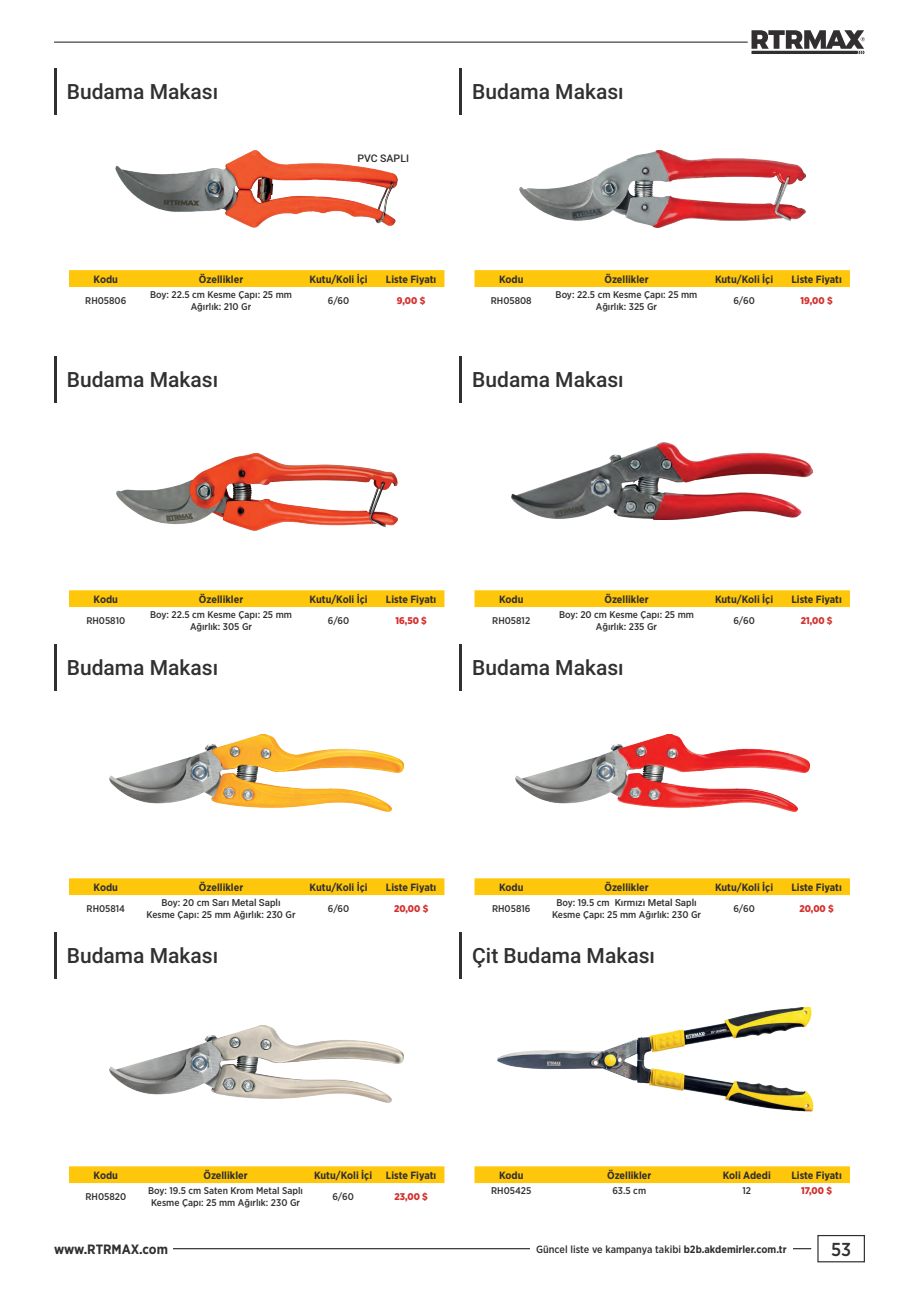
<style>
.page{position:relative;width:919px;height:1289px;background:#fff}
.page>*{position:absolute;margin:0;border:0;box-sizing:border-box;transform-origin:0 0}
.t1{font:500 21px "Roboto";color:#312f30}
.t2{font:500 18.75px "Gotham Narrow";color:#312f30}
.t3{font:700 13.5px "Gotham Narrow";letter-spacing:-.005em;color:#312f30}
.t4{font:700 10.5px "Gotham Narrow";color:#312f30}
.t5{font:500 10.5px "Gotham Narrow";color:#312f30}
.t6{font:500 10.5px "Roboto";color:#312f30}
.t7{font:500 9.75px/11.7px "Gotham Narrow";color:#312f30;text-align:center}
.t8{font:500 9.75px "Roboto";color:#312f30}
.t9{font:900 9.75px "Gotham Narrow";color:#d3312e}
.s1{font-family:"Gotham Narrow"}
.s2{font-weight:700}
</style>
<div class="page">
<div style="left:817px;top:1234px;width:47px;height:28px;background:#fff;border:1px solid #312f30"></div>
<hr style="left:149px;top:1247px;width:662px;height:2px;background:#312f30">
<div style="left:54px;top:1242px;width:119px;height:12px;background:#fff"></div>
<hr style="left:54px;top:42px;width:693px;height:1px;background:#3e3e3f">
<svg style="left:751px;top:30px;width:113px;height:24px"></svg>
<div style="left:530px;top:1244px;width:262px;height:8px;background:#fff"></div>
<hr style="left:54px;top:356px;width:2px;height:46px;background:#312f30">
<div style="left:69px;top:590px;width:375px;height:17px;background:#fec70c"></div>
<img style="left:116px;top:453px;width:281px;height:77px">
<hr style="left:54px;top:68px;width:2px;height:46px;background:#312f30">
<div style="left:69px;top:270px;width:375px;height:17px;background:#fec70c"></div>
<img style="left:116px;top:150px;width:282px;height:77px">
<img style="left:497px;top:1007px;width:316px;height:105px">
<hr style="left:459px;top:932px;width:2px;height:46px;background:#312f30">
<svg style="left:474px;top:1166px;width:375px;height:18px"></svg>
<hr style="left:459px;top:68px;width:2px;height:46px;background:#312f30">
<div style="left:474px;top:270px;width:375px;height:17px;background:#fec70c"></div>
<img style="left:519px;top:151px;width:286px;height:76px">
<hr style="left:459px;top:356px;width:2px;height:46px;background:#312f30">
<svg style="left:474px;top:590px;width:375px;height:18px"></svg>
<img style="left:511px;top:442px;width:301px;height:77px">
<hr style="left:459px;top:644px;width:2px;height:46px;background:#312f30">
<svg style="left:474px;top:878px;width:375px;height:18px"></svg>
<img style="left:515px;top:734px;width:294px;height:77px">
<hr style="left:54px;top:932px;width:2px;height:46px;background:#312f30">
<svg style="left:69px;top:1166px;width:375px;height:18px"></svg>
<img style="left:110px;top:1025px;width:293px;height:77px">
<hr style="left:54px;top:644px;width:2px;height:46px;background:#312f30">
<svg style="left:69px;top:878px;width:375px;height:18px"></svg>
<img style="left:110px;top:734px;width:293px;height:77px">
<h1 class="t1" style="left:67px;top:77px;width:153px">Budama Makası</h1>
<p class="t6" style="left:357px;top:151px;width:53px">PVC SAPLI</p>
<h1 class="t1" style="left:472px;top:77px;width:153px">Budama Makası</h1>
<p class="t4" style="left:94px;top:272px;width:26px">Kodu</p>
<p class="t4" style="left:199px;top:272px;width:46px">Özellikler</p>
<p class="t4" style="left:309px;top:272px;width:60px">Kutu/Koli İçi</p>
<p class="t4" style="left:386px;top:272px;width:52px">Liste Fiyatı</p>
<p class="t7" style="left:85px;top:295px;width:43px">RH05806</p>
<p class="t7" style="left:150px;top:289px;width:143px">Boy: 22.5 cm Kesme Çapı: 25 mm<br>Ağırlık: 210 Gr</p>
<p class="t7" style="left:328px;top:295px;width:23px">6/60</p>
<p class="t9" style="left:397px;top:294px;width:30px">9,00 $</p>
<h1 class="t1" style="left:67px;top:365px;width:153px">Budama Makası</h1>
<p class="t4" style="left:499px;top:272px;width:26px">Kodu</p>
<p class="t4" style="left:604px;top:272px;width:46px">Özellikler</p>
<p class="t4" style="left:715px;top:272px;width:60px">Kutu/Koli İçi</p>
<p class="t4" style="left:791px;top:272px;width:52px">Liste Fiyatı</p>
<p class="t7" style="left:491px;top:295px;width:42px">RH05808</p>
<p class="t7" style="left:555px;top:289px;width:143px">Boy: 22.5 cm Kesme Çapı: 25 mm<br>Ağırlık: 325 Gr</p>
<p class="t7" style="left:733px;top:295px;width:23px">6/60</p>
<p class="t9" style="left:800px;top:294px;width:34px">19,00 $</p>
<h1 class="t1" style="left:472px;top:365px;width:153px">Budama Makası</h1>
<p class="t4" style="left:94px;top:592px;width:26px">Kodu</p>
<p class="t4" style="left:199px;top:592px;width:46px">Özellikler</p>
<p class="t4" style="left:309px;top:592px;width:60px">Kutu/Koli İçi</p>
<p class="t4" style="left:386px;top:592px;width:52px">Liste Fiyatı</p>
<p class="t7" style="left:86px;top:615px;width:40px">RH05810</p>
<p class="t7" style="left:150px;top:609px;width:143px">Boy: 22.5 cm Kesme Çapı: 25 mm<br>Ağırlık: 305 Gr</p>
<p class="t7" style="left:328px;top:615px;width:23px">6/60</p>
<p class="t9" style="left:395px;top:614px;width:33px">16,50 $</p>
<h1 class="t1" style="left:67px;top:653px;width:153px">Budama Makası</h1>
<p class="t4" style="left:499px;top:592px;width:26px">Kodu</p>
<p class="t4" style="left:604px;top:592px;width:46px">Özellikler</p>
<p class="t4" style="left:715px;top:592px;width:60px">Kutu/Koli İçi</p>
<p class="t4" style="left:791px;top:592px;width:52px">Liste Fiyatı</p>
<p class="t7" style="left:492px;top:615px;width:39px">RH05812</p>
<p class="t7" style="left:559px;top:609px;width:136px">Boy: 20 cm Kesme Çapı: 25 mm<br>Ağırlık: 235 Gr</p>
<p class="t7" style="left:733px;top:615px;width:23px">6/60</p>
<p class="t9" style="left:800px;top:614px;width:33px">21,00 $</p>
<h1 class="t1" style="left:472px;top:653px;width:153px">Budama Makası</h1>
<p class="t4" style="left:94px;top:880px;width:26px">Kodu</p>
<p class="t4" style="left:199px;top:880px;width:46px">Özellikler</p>
<p class="t4" style="left:309px;top:880px;width:60px">Kutu/Koli İçi</p>
<p class="t4" style="left:386px;top:880px;width:52px">Liste Fiyatı</p>
<p class="t7" style="left:87px;top:902px;width:40px">RH05814</p>
<p class="t8" style="left:161px;top:896px;width:121px"><span class="s1">Boy: 20 cm</span> Sarı Metal Saplı</p>
<p class="t7" style="left:146px;top:908px;width:150px">Kesme Çapı: 25 mm Ağırlık: 230 Gr</p>
<p class="t7" style="left:328px;top:902px;width:23px">6/60</p>
<p class="t9" style="left:394px;top:902px;width:36px">20,00 $</p>
<p class="t4" style="left:499px;top:880px;width:26px">Kodu</p>
<p class="t4" style="left:604px;top:880px;width:46px">Özellikler</p>
<p class="t4" style="left:715px;top:880px;width:60px">Kutu/Koli İçi</p>
<p class="t4" style="left:791px;top:880px;width:52px">Liste Fiyatı</p>
<p class="t7" style="left:492px;top:902px;width:40px">RH05816</p>
<p class="t8" style="left:556px;top:896px;width:142px"><span class="s1">Boy: 19.5 cm</span> Kırmızı Metal Saplı</p>
<p class="t7" style="left:552px;top:908px;width:150px">Kesme Çapı: 25 mm Ağırlık: 230 Gr</p>
<p class="t7" style="left:733px;top:902px;width:23px">6/60</p>
<p class="t9" style="left:799px;top:902px;width:36px">20,00 $</p>
<h1 class="t1" style="left:67px;top:940px;width:153px">Budama Makası</h1>
<h1 class="t1" style="left:472px;top:940px;width:184px">Çit Budama Makası</h1>
<p class="t4" style="left:94px;top:1168px;width:26px">Kodu</p>
<p class="t4" style="left:203px;top:1168px;width:46px">Özellikler</p>
<p class="t4" style="left:314px;top:1168px;width:60px">Kutu/Koli İçi</p>
<p class="t4" style="left:386px;top:1168px;width:52px">Liste Fiyatı</p>
<p class="t7" style="left:85px;top:1190px;width:42px">RH05820</p>
<p class="t7" style="left:148px;top:1184px;width:156px">Boy: 19.5 cm Saten Krom Metal Saplı<br>Kesme Çapı: 25 mm Ağırlık: 230 Gr</p>
<p class="t7" style="left:332px;top:1190px;width:23px">6/60</p>
<p class="t9" style="left:394px;top:1190px;width:35px">23,00 $</p>
<p class="t4" style="left:499px;top:1168px;width:26px">Kodu</p>
<p class="t4" style="left:607px;top:1168px;width:46px">Özellikler</p>
<p class="t4" style="left:722px;top:1168px;width:49px">Koli Adedi</p>
<p class="t4" style="left:791px;top:1168px;width:52px">Liste Fiyatı</p>
<p class="t7" style="left:491px;top:1184px;width:42px">RH05425</p>
<p class="t7" style="left:612px;top:1184px;width:35px">63.5 cm</p>
<p class="t7" style="left:742px;top:1184px;width:10px">12</p>
<p class="t9" style="left:801px;top:1184px;width:32px">17,00 $</p>
<h3 class="t3" style="left:54px;top:1240px;width:115px">www.RTRMAX.com</h3>
<p class="t5" style="left:536px;top:1242px;width:252px">Güncel liste ve kampanya takibi <span class="s2">b2b.akdemirler.com.tr</span></p>
<h2 class="t2" style="left:831px;top:1237px;width:22px">53</h2>
</div>
